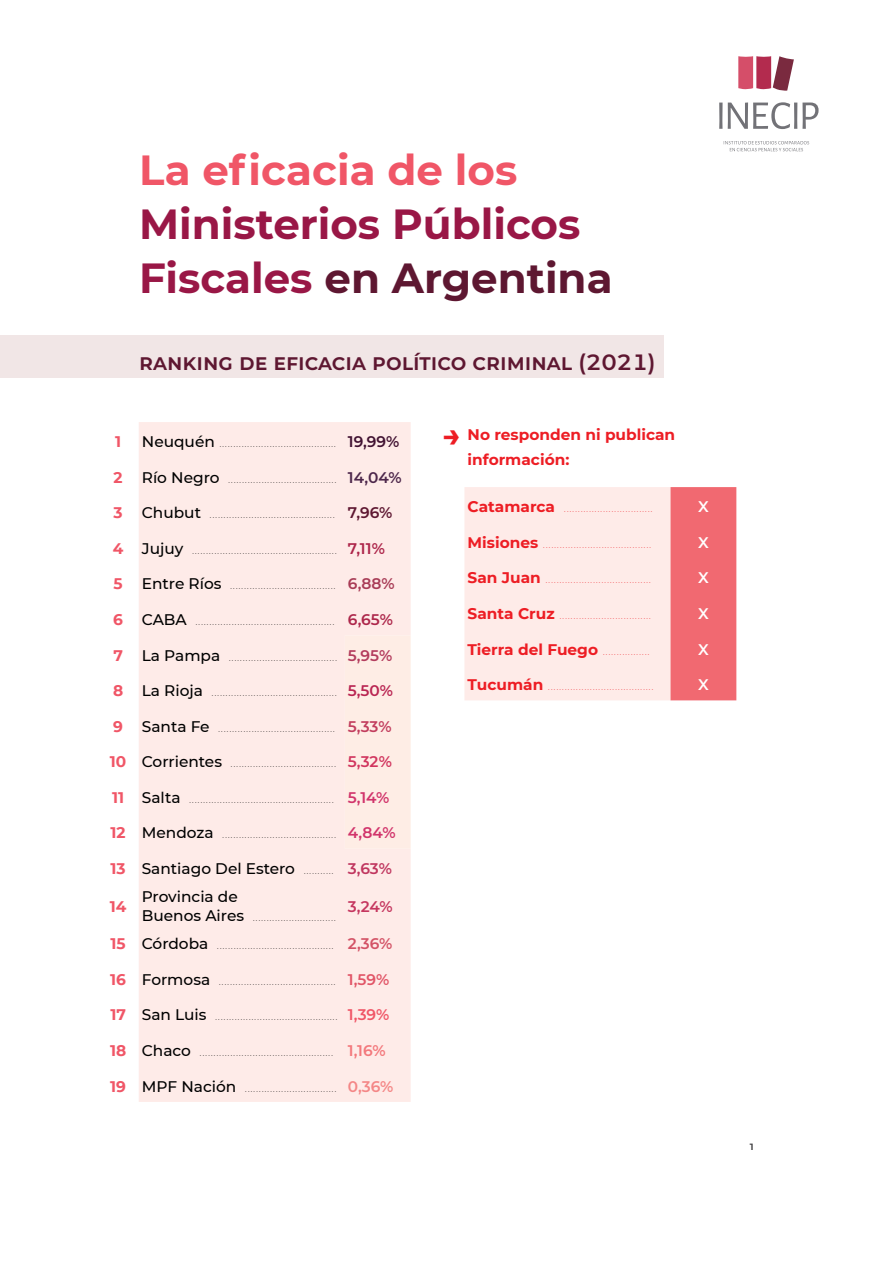
<style>
.page{position:relative;width:893px;height:1263px;background:#fff}
.page>*{position:absolute;margin:0;border:0;box-sizing:border-box;transform-origin:0 0}
.t1{font:700 42px/54px "Montserrat";color:#991746}
.t2{font:700 42px "Montserrat";color:#f05667}
.t3{font:600 22.05px "Montserrat";color:#5e1731}
.t4{font:100 15.3px/18.8px "Montserrat";color:#000}
.t5{font:100 15.3px "Montserrat";color:#ed1d24}
.t6{font:500 15.3px "Montserrat";color:#000}
.t7{font:700 15.3px/25px "Montserrat";color:#ed1d24}
.t8{font:600 15.3px "Montserrat";color:#fff}
.t9{font:600 15.3px "Montserrat";color:#c5365f}
.t10{font:700 15.3px "Montserrat";color:#f05667}
.t11{font:600 10.5px "Montserrat";color:#414042}
.s1{color:#5e1731}
.s2{font-weight:500}
.s3{font-weight:600;color:#411232}
.s4{font-weight:700;color:#f05667}
.s5{font-weight:600;color:#4d274b}
.s6{font-weight:600;color:#5e1731}
.s7{font-weight:600;color:#ad254a}
.s8{font-weight:600;color:#a83c56}
.s9{font-weight:600;color:#ad274b}
.s10{font-weight:600;color:#b33c5d}
.s11{font-weight:600;color:#b92552}
.s12{font-weight:600;color:#c23e5e}
.s13{font-weight:600;color:#d1355e}
.s14{font-weight:600;color:#d1346b}
.s15{font-weight:100}
.s16{font-weight:600;color:#c0365f}
.s17{font-weight:600;color:#d35366}
.s18{font-weight:600;color:#e15567}
.s19{font-weight:600;color:#f05667}
.s20{font-weight:600;color:#f3787c}
.s21{font-weight:600;color:#f48787}
.s22{font-size:31.35px}
.s23{font-weight:700}
</style>
<div class="page">
<div style="left:0;top:335px;width:663px;height:42px;background:#f1e6e6"></div>
<div style="left:139px;top:422px;width:272px;height:680px;background:#feebe8"></div>
<div style="left:345px;top:635px;width:66px;height:214px;background:#feede5"></div>
<svg style="left:464px;top:487px;width:272px;height:213px;background:#facccb"></svg>
<svg style="left:724px;top:141px;width:85px;height:10px"></svg>
<svg style="left:719px;top:56px;width:100px;height:73px"></svg>
<h1 class="t2" style="left:139px;top:140px;width:380px">La eficacia de los</h1>
<h1 class="t1" style="left:139px;top:195px;width:475px">Ministerios Públicos<br>Fiscales <span class="s1">en Argentina</span></h1>
<h2 class="t3" style="left:139px;top:346px;width:518px">ranking de eficacia político criminal (2021)</h2>
<p class="t10" style="left:115px;top:431px;width:8px">1</p>
<p class="t4" style="left:142px;top:432px;width:259px"><span class="s2">Neuquén</span> .......................................... <span class="s3">19,99%</span></p>
<p class="t4" style="left:114px;top:468px;width:289px"><span class="s4">2</span> <span class="s2">Río Negro</span> ....................................... <span class="s5">14,04%</span></p>
<p class="t4" style="left:114px;top:503px;width:280px"><span class="s4">3</span> <span class="s2">Chubut</span> ............................................. <span class="s6">7,96%</span></p>
<p class="t4" style="left:113px;top:539px;width:274px"><span class="s4">4</span> <span class="s2">Jujuy</span> .................................................... <span class="s7">7,11%</span></p>
<p class="t4" style="left:114px;top:574px;width:283px"><span class="s4">5</span> <span class="s2">Entre Ríos</span> ...................................... <span class="s8">6,88%</span></p>
<p class="t4" style="left:113px;top:610px;width:281px"><span class="s4">6</span> <span class="s2">CABA</span> .................................................. <span class="s9">6,65%</span></p>
<p class="t4" style="left:113px;top:645px;width:280px"><span class="s4">7</span> <span class="s2">La Pampa</span> ....................................... <span class="s10">5,95%</span></p>
<p class="t4" style="left:113px;top:681px;width:282px"><span class="s4">8</span> <span class="s2">La Rioja</span> ............................................. <span class="s11">5,50%</span></p>
<p class="t4" style="left:113px;top:716px;width:280px"><span class="s4">9</span> <span class="s2">Santa Fe</span> .......................................... <span class="s12">5,33%</span></p>
<p class="t4" style="left:110px;top:752px;width:284px"><span class="s4">10</span> <span class="s2">Corrientes</span> ...................................... <span class="s13">5,32%</span></p>
<p class="t4" style="left:112px;top:787px;width:279px"><span class="s4">11</span> <span class="s2">Salta</span> .................................................... <span class="s14">5,14%</span></p>
<p class="t4" style="left:111px;top:823px;width:287px"><span class="s4">12</span> <span class="s2">Mendoza</span> ......................................... <span class="s14">4,84%</span></p>
<p class="t6" style="left:110px;top:858px;width:283px"><span class="s4">13</span> Santiago Del Estero <span class="s15">...........</span> <span class="s16">3,63%</span></p>
<p class="t10" style="left:110px;top:895px;width:18px">14</p>
<p class="t4" style="left:142px;top:887px;width:196px"><span class="s2">Provincia de<br>Buenos Aires</span> ..............................</p>
<p class="t9" style="left:348px;top:895px;width:46px">3,24%</p>
<p class="t4" style="left:111px;top:934px;width:283px"><span class="s4">15</span> <span class="s2">Córdoba</span> .......................................... <span class="s17">2,36%</span></p>
<p class="t4" style="left:110px;top:970px;width:281px"><span class="s4">16</span> <span class="s2">Formosa</span> .......................................... <span class="s18">1,59%</span></p>
<p class="t4" style="left:110px;top:1005px;width:281px"><span class="s4">17</span> <span class="s2">San Luis</span> ............................................ <span class="s19">1,39%</span></p>
<p class="t4" style="left:110px;top:1041px;width:277px"><span class="s4">18</span> <span class="s2">Chaco</span> ................................................ <span class="s20">1,16%</span></p>
<p class="t4" style="left:110px;top:1076px;width:285px"><span class="s4">19</span> <span class="s2">MPF Nación</span> ................................. <span class="s21">0,36%</span></p>
<p class="t7" style="left:468px;top:421px;width:209px;text-indent:-25px"><span class="s22">→</span> No responden ni publican información:</p>
<p class="t5" style="left:468px;top:497px;width:187px"><span class="s23">Catamarca</span> ................................</p>
<p class="t8" style="left:698px;top:496px;width:12px">X</p>
<p class="t5" style="left:468px;top:532px;width:186px"><span class="s23">Misiones</span> .......................................</p>
<p class="t8" style="left:698px;top:532px;width:12px">X</p>
<p class="t5" style="left:468px;top:568px;width:185px"><span class="s23">San Juan</span> ......................................</p>
<p class="t8" style="left:698px;top:567px;width:12px">X</p>
<p class="t5" style="left:468px;top:603px;width:185px"><span class="s23">Santa Cruz</span> .................................</p>
<p class="t8" style="left:698px;top:603px;width:12px">X</p>
<p class="t5" style="left:468px;top:639px;width:184px"><span class="s23">Tierra del Fuego</span> .................</p>
<p class="t8" style="left:698px;top:638px;width:12px">X</p>
<p class="t5" style="left:468px;top:674px;width:188px"><span class="s23">Tucumán</span> ......................................</p>
<p class="t8" style="left:698px;top:674px;width:12px">X</p>
<p class="t11" style="left:750px;top:1139px;width:6px">1</p>
</div>
